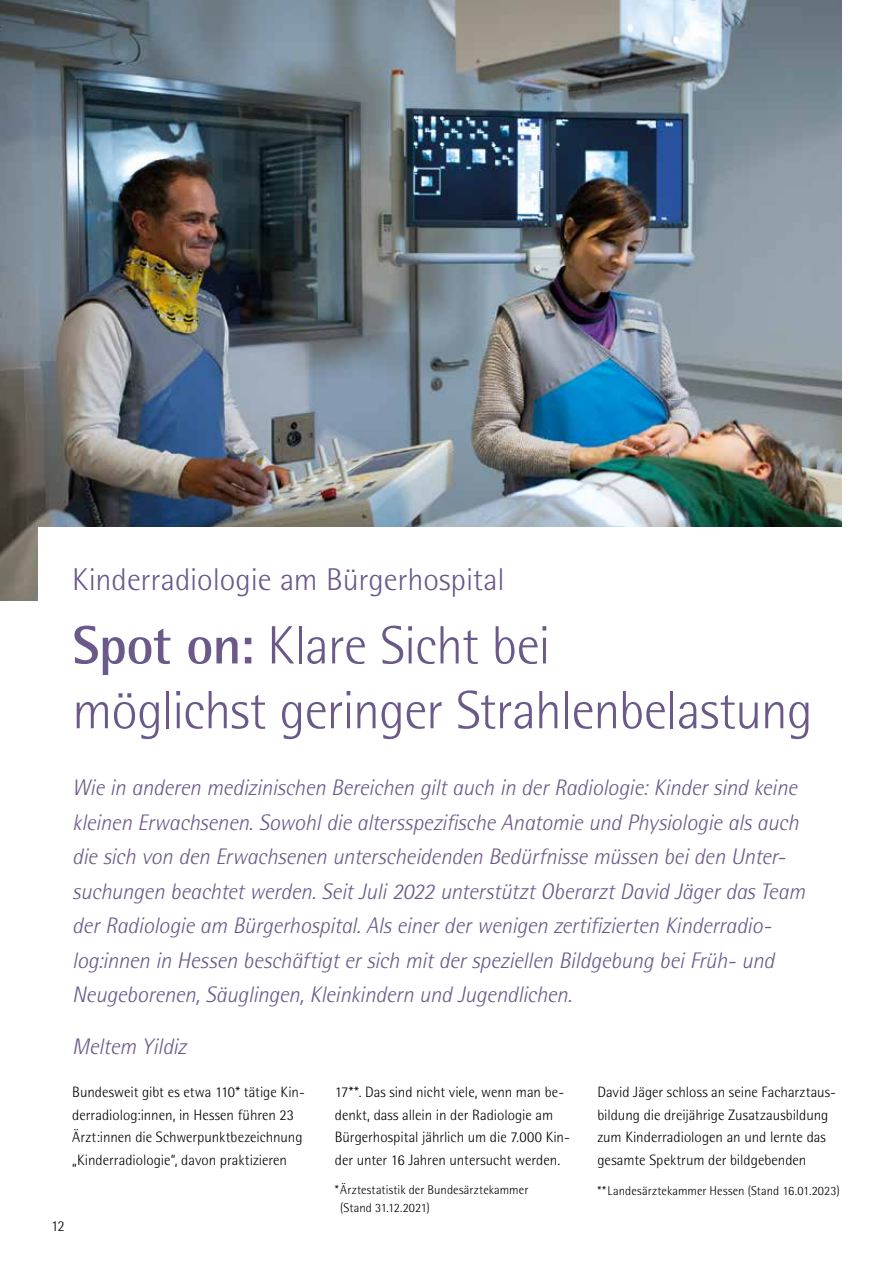
<style>
.page{position:relative;width:893px;height:1263px;background:#fff}
.page>*{position:absolute;margin:0;border:0;box-sizing:border-box;transform-origin:0 0}
.t1{font:300 54px/64.8px "Rotis Semi Sans Pro";letter-spacing:-.02em;color:#6b598a}
.t2{font:300 31.5px "Rotis Semi Sans Pro";letter-spacing:-.005em;color:#6b598a}
.t3{font:italic 300 22.5px/34.5px "Rotis Semi Sans Pro";letter-spacing:-.01em;color:#6b598a}
.t4{font:300 15px/22.5px "Rotis Semi Sans Pro";color:#000}
.t5{font:300 12.75px/18px "Rotis Semi Sans Pro";letter-spacing:.01em;color:#000}
.s1{font-weight:700}
</style>
<div class="page">
<img style="left:0;top:0;width:842px;height:600px">
<div style="left:38px;top:527px;width:819px;height:139px;background:#fff"></div>
<h2 class="t2" style="left:72px;top:561px;width:434px">Kinderradiologie am Bürgerhospital</h2>
<h1 class="t1" style="left:72px;top:613px;width:742px"><span class="s1">Spot on:</span> Klare Sicht bei<br>möglichst geringer Strahlenbelastung</h1>
<p class="t3" style="left:72px;top:770px;width:734px">Wie in anderen medizinischen Bereichen gilt auch in der Radiologie: Kinder sind keine kleinen Erwachsenen. Sowohl die altersspezifische Anatomie und Physiologie als auch die sich von den Erwachsenen unterscheidenden Bedürfnisse müssen bei den Unter&shy;suchungen beachtet werden. Seit Juli 2022 unterstützt Oberarzt David Jäger das Team der Radiologie am Bürgerhospital. Als einer der wenigen zertifizierten Kinderradio&shy;log:innen in Hessen beschäftigt er sich mit der speziellen Bildgebung bei Früh- und Neugeborenen, Säuglingen, Kleinkindern und Jugendlichen.</p>
<p class="t3" style="left:72px;top:1029px;width:116px">Meltem Yildiz</p>
<p class="t4" style="left:51px;top:1215px;width:15px">12</p>
<p class="t4" style="left:72px;top:1081px;width:234px">Bundesweit gibt es etwa 110* tätige Kin&shy;derradiolog:innen, in Hessen führen 23<br>Ärzt:innen die Schwerpunktbezeichnung „Kinderradiologie“, davon praktizieren</p>
<p class="t4" style="left:335px;top:1081px;width:237px">17**. Das sind nicht viele, wenn man be&shy;denkt, dass allein in der Radiologie am Bürgerhospital jährlich um die 7.000 Kin&shy;der unter 16 Jahren untersucht werden.</p>
<p class="t4" style="left:597px;top:1081px;width:240px">David Jäger schloss an seine Facharztaus&shy;bildung die dreijährige Zusatzausbildung zum Kinderradiologen an und lernte das gesamte Spektrum der bildgebenden</p>
<p class="t5" style="left:340px;top:1181px;width:190px;text-indent:-5px">*Ärztestatistik der Bundesärztekammer (Stand 31.12.2021)</p>
<p class="t5" style="left:597px;top:1182px;width:244px">**Landesärztekammer Hessen (Stand 16.01.2023)</p>
</div>
